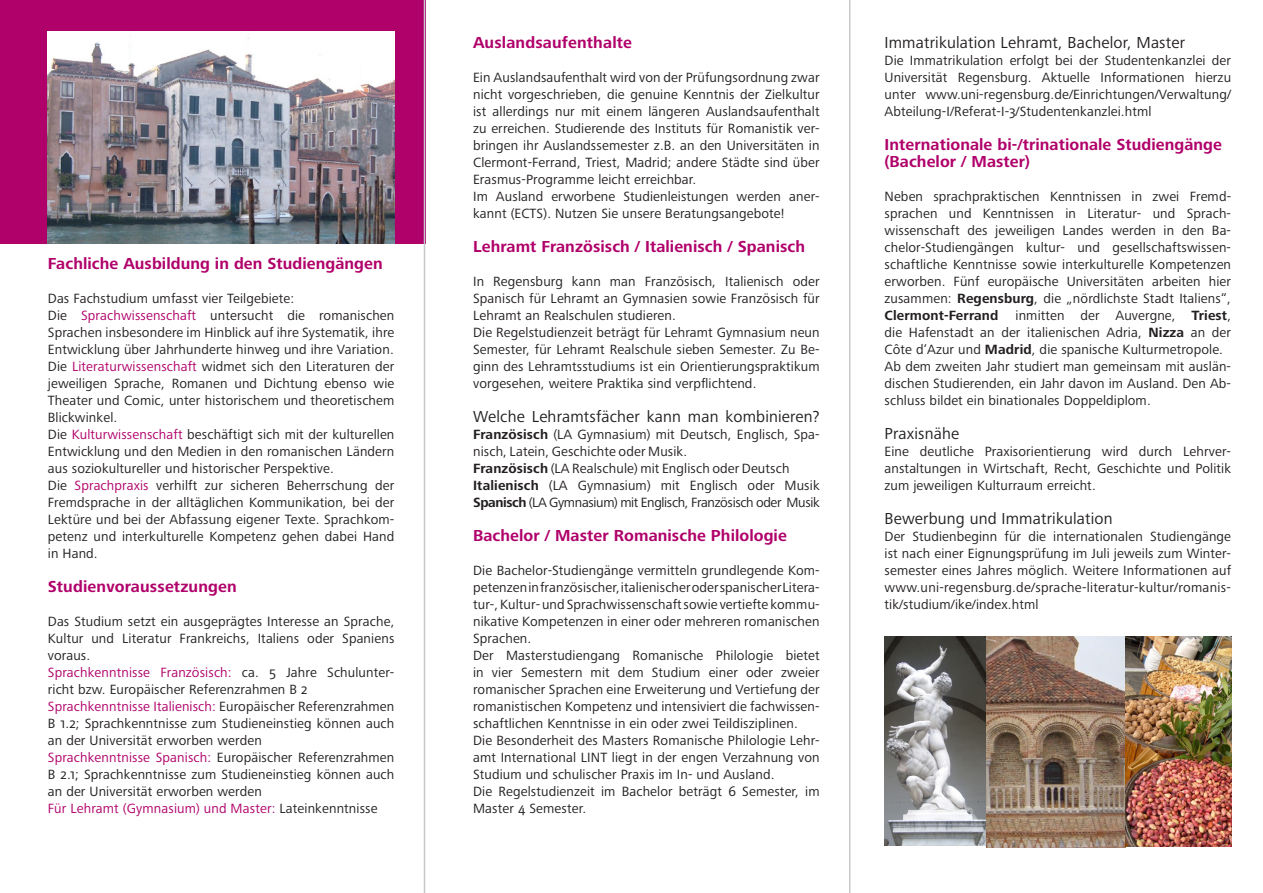
<style>
.page{position:relative;width:1263px;height:893px;background:#fff}
.page>*{position:absolute;margin:0;border:0;box-sizing:border-box;transform-origin:0 0}
.Grundtext{font:700 16.5px "Frutiger Next LTW1 G";letter-spacing:.005em;color:#b0016a}
.Grundtext-2{font:16.5px "Frutiger Next LTW1 G";letter-spacing:.01em;color:#231f20}
.Head_Innen{font:700 16.5px/17px "Frutiger Next LTW1 G";letter-spacing:.005em;color:#b0016a}
.Grundtext-3{font:13.8px/17px "Frutiger Next LTW1 G";letter-spacing:.01em;color:#231f20;text-align:justify}
.Grundtext-4{font:13.8px "Frutiger Next LTW1 G";letter-spacing:-.025em;color:#231f20}
.Grundtext-5{font:13.8px "Frutiger Next LTW1 G";letter-spacing:.01em;color:#b0016a}
.s1{color:#b0016a}
.s2{color:#231f20}
.s3{font-weight:700}
</style>
<div class="page">
<div style="left:0;top:0;width:425px;height:244px;background:#b0016a"></div>
<img style="left:884px;top:636px;width:102px;height:209px">
<img style="left:48px;top:32px;width:346px;height:211px">
<img style="left:986px;top:636px;width:245px;height:211px">
<hr style="left:849px;top:0;width:1px;height:893px;background:#c7c8ca">
<hr style="left:424px;top:0;width:1px;height:893px;background:#c7c8ca">
<p class="Head_Innen" style="left:48px;top:255px;width:336px">Fachliche Ausbildung in den Studiengängen</p>
<p class="Grundtext-3" style="left:48px;top:290px;width:248px">Das Fachstudium umfasst vier Teilgebiete:</p>
<p class="Grundtext-3" style="left:48px;top:307px;width:348px">Die <span class="s1">Sprachwissenschaft</span> untersucht die romanischen Sprachen insbesondere im Hinblick auf ihre Systematik, ihre Entwicklung über Jahrhunderte hinweg und ihre Variation.</p>
<p class="Grundtext-3" style="left:48px;top:358px;width:348px">Die <span class="s1">Literaturwissenschaft</span> widmet sich den Literaturen der jeweiligen Sprache, Romanen und Dichtung ebenso wie Theater und Comic, unter historischem und theoretischem Blickwinkel.</p>
<p class="Grundtext-3" style="left:48px;top:426px;width:348px">Die <span class="s1">Kulturwissenschaft</span> beschäftigt sich mit der kulturellen Entwicklung und den Medien in den romanischen Ländern aus soziokultureller und historischer Perspektive.</p>
<p class="Grundtext-3" style="left:48px;top:477px;width:348px">Die <span class="s1">Sprachpraxis</span> verhilft zur sicheren Beherrschung der Fremdsprache in der alltäglichen Kommunikation, bei der Lektüre und bei der Abfassung eigener Texte. Sprachkom&shy;petenz und interkulturelle Kompetenz gehen dabei Hand in Hand.</p>
<p class="Grundtext" style="left:48px;top:577px;width:190px">Studienvoraussetzungen</p>
<p class="Grundtext-3" style="left:48px;top:613px;width:348px">Das Studium setzt ein ausgeprägtes Interesse an Sprache, Kultur und Literatur Frankreichs, Italiens oder Spaniens voraus.</p>
<p class="Grundtext-3" style="left:48px;top:664px;width:348px"><span class="s1">Sprachkenntnisse Französisch:</span> ca. 5 Jahre Schulunter&shy;richt bzw. Europäischer Referenzrahmen B 2</p>
<p class="Grundtext-3" style="left:48px;top:699px;width:348px"><span class="s1">Sprachkenntnisse Italienisch:</span> Europäischer Referenzrahmen B 1.2; Sprachkenntnisse zum Studieneinstieg können auch an der Universität erworben werden</p>
<p class="Grundtext-3" style="left:48px;top:750px;width:348px"><span class="s1">Sprachkenntnisse Spanisch:</span> Europäischer Referenzrahmen B 2.1; Sprachkenntnisse zum Studieneinstieg können auch an der Universität erworben werden</p>
<p class="Grundtext-5" style="left:48px;top:801px;width:331px">Für Lehramt (Gymnasium) und Master: <span class="s2">Lateinkenntnisse</span></p>
<p class="Grundtext" style="left:473px;top:33px;width:160px">Auslandsaufenthalte</p>
<p class="Grundtext-3" style="left:473px;top:69px;width:348px">Ein Auslandsaufenthalt wird von der Prüfungsordnung zwar nicht vorgeschrieben, die genuine Kenntnis der Zielkultur ist allerdings nur mit einem längeren Auslandsaufenthalt zu erreichen. Studierende des Instituts für Romanistik ver&shy;bringen ihr Auslandssemester z.B. an den Universitäten in Clermont-Ferrand, Triest, Madrid; andere Städte sind über Erasmus-Programme leicht erreichbar.</p>
<p class="Grundtext-3" style="left:473px;top:188px;width:348px">Im Ausland erworbene Studienleistungen werden aner&shy;kannt (ECTS). Nutzen Sie unsere Beratungsangebote!</p>
<p class="Grundtext" style="left:473px;top:237px;width:334px">Lehramt Französisch / Italienisch / Spanisch</p>
<p class="Grundtext-3" style="left:473px;top:273px;width:348px">In Regensburg kann man Französisch, Italienisch oder Spanisch für Lehramt an Gymnasien sowie Französisch für Lehramt an Realschulen studieren.</p>
<p class="Grundtext-3" style="left:473px;top:324px;width:348px">Die Regelstudienzeit beträgt für Lehramt Gymnasium neun Semester, für Lehramt Realschule sieben Semester. Zu Be&shy;ginn des Lehramtsstudiums ist ein Orientierungspraktikum vorgesehen, weitere Praktika sind verpflichtend.</p>
<p class="Grundtext-2" style="left:473px;top:407px;width:348px">Welche Lehramtsfächer kann man kombinieren?</p>
<p class="Grundtext-3" style="left:473px;top:426px;width:348px"><span class="s3">Französisch</span> (LA Gymnasium) mit Deutsch, Englisch, Spa&shy;nisch, Latein, Geschichte oder Musik.</p>
<p class="Grundtext-3" style="left:473px;top:460px;width:318px"><span class="s3">Französisch</span> (LA Realschule) mit Englisch oder Deutsch</p>
<p class="Grundtext-3" style="left:473px;top:477px;width:348px"><span class="s3">Italienisch</span> (LA Gymnasium) mit Englisch oder Musik</p>
<p class="Grundtext-4" style="left:473px;top:495px;width:348px"><span class="s3">Spanisch</span> (LA Gymnasium) mit Englisch, Französisch oder Musik</p>
<p class="Grundtext" style="left:473px;top:526px;width:315px">Bachelor / Master Romanische Philologie</p>
<p class="Grundtext-3" style="left:473px;top:562px;width:348px">Die Bachelor-Studiengänge vermitteln grundlegende Kom&shy;petenzen in französischer, italienischer oder spanischer Litera&shy;tur-, Kultur- und Sprachwissenschaft sowie vertiefte kommu&shy;nikative Kompetenzen in einer oder mehreren romanischen Sprachen.</p>
<p class="Grundtext-3" style="left:473px;top:647px;width:348px">Der Masterstudiengang Romanische Philologie bietet in vier Semestern mit dem Studium einer oder zweier romanischer Sprachen eine Erweiterung und Vertiefung der romanistischen Kompetenz und intensiviert die fachwissen&shy;schaftlichen Kenntnisse in ein oder zwei Teildisziplinen.</p>
<p class="Grundtext-3" style="left:473px;top:733px;width:348px">Die Besonderheit des Masters Romanische Philologie Lehr&shy;amt International LINT liegt in der engen Verzahnung von Studium und schulischer Praxis im In- und Ausland.</p>
<p class="Grundtext-3" style="left:473px;top:784px;width:348px">Die Regelstudienzeit im Bachelor beträgt 6 Semester, im<br>Master 4 Semester.</p>
<p class="Grundtext-2" style="left:884px;top:33px;width:302px">Immatrikulation Lehramt, Bachelor, Master</p>
<p class="Grundtext-3" style="left:884px;top:52px;width:348px">Die Immatrikulation erfolgt bei der Studentenkanzlei der Universität Regensburg. Aktuelle Informationen hierzu unter www.uni-regensburg.de/Einrichtungen/Verwaltung/ Abteilung-I/Referat-I-3/Studentenkanzlei.html</p>
<p class="Head_Innen" style="left:884px;top:136px;width:339px">Internationale bi-/trinationale Studiengänge (Bachelor / Master)</p>
<p class="Grundtext-3" style="left:884px;top:188px;width:348px">Neben sprachpraktischen Kenntnissen in zwei Fremd&shy;sprachen und Kenntnissen in Literatur- und Sprach&shy;wissenschaft des jeweiligen Landes werden in den Ba&shy;chelor-Studiengängen kultur- und gesellschaftswissen&shy;schaftliche Kenntnisse sowie interkulturelle Kompetenzen erworben. Fünf europäische Universitäten arbeiten hier zusammen: <span class="s3">Regensburg</span>, die „nördlichste Stadt Italiens“, <span class="s3">Clermont-Ferrand</span> inmitten der Auvergne, <span class="s3">Triest</span>, die Hafenstadt an der italienischen Adria, <span class="s3">Nizza</span> an der Côte d‘Azur und <span class="s3">Madrid</span>, die spanische Kulturmetropole.</p>
<p class="Grundtext-3" style="left:884px;top:358px;width:348px">Ab dem zweiten Jahr studiert man gemeinsam mit auslän&shy;dischen Studierenden, ein Jahr davon im Ausland. Den Ab&shy;schluss bildet ein binationales Doppeldiplom.</p>
<p class="Grundtext-2" style="left:884px;top:424px;width:76px">Praxisnähe</p>
<p class="Grundtext-3" style="left:884px;top:443px;width:348px">Eine deutliche Praxisorientierung wird durch Lehrver&shy;anstaltungen in Wirtschaft, Recht, Geschichte und Politik zum jeweiligen Kulturraum erreicht.</p>
<p class="Grundtext-2" style="left:884px;top:509px;width:230px">Bewerbung und Immatrikulation</p>
<p class="Grundtext-3" style="left:884px;top:528px;width:348px">Der Studienbeginn für die internationalen Studiengänge ist nach einer Eignungsprüfung im Juli jeweils zum Winter&shy;semester eines Jahres möglich. Weitere Informationen auf www.uni-regensburg.de/sprache-literatur-kultur/romanis&shy;tik/studium/ike/index.html</p>
</div>
